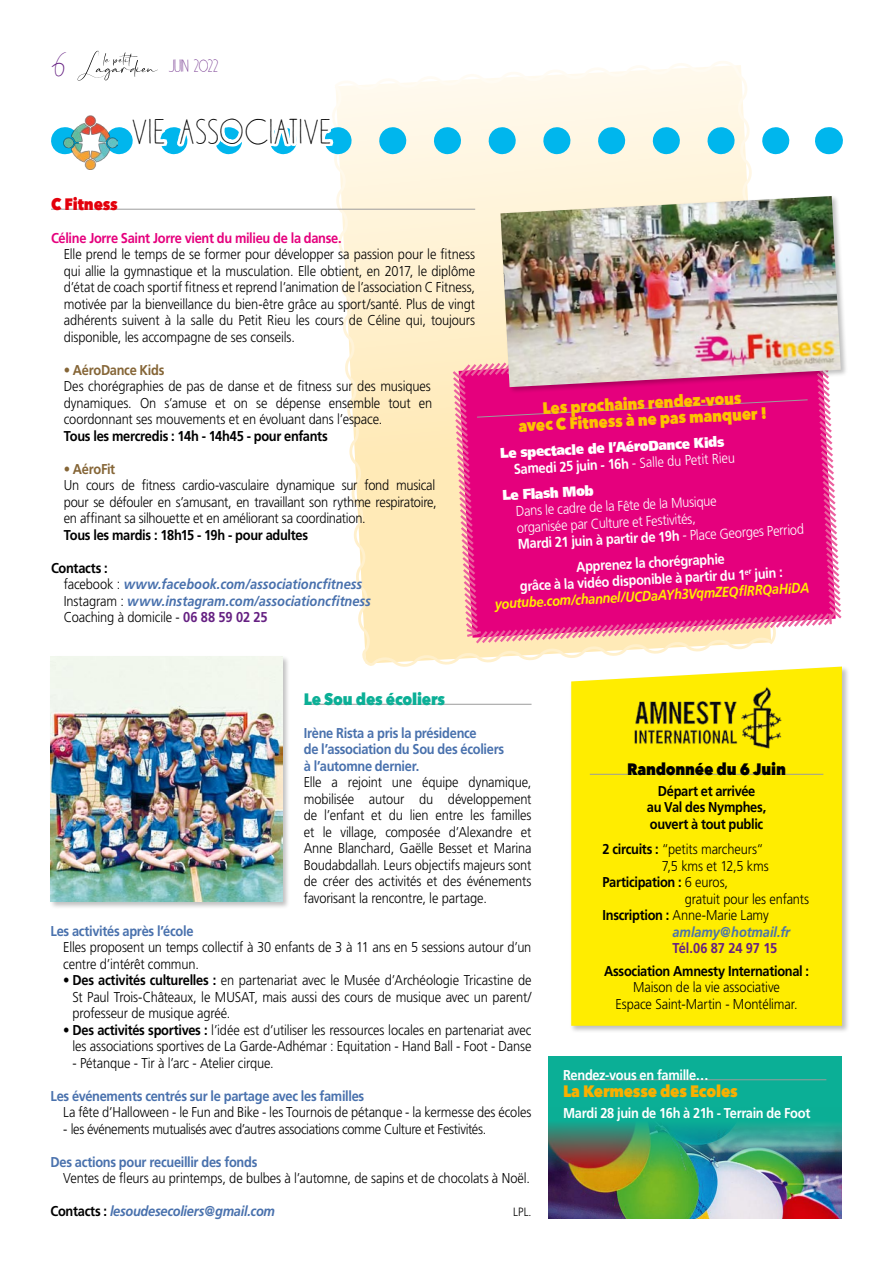
<style>
.page{position:relative;width:893px;height:1263px;background:#fff}
.page>*{position:absolute;margin:0;border:0;box-sizing:border-box;transform-origin:0 0}
.t1{font:36px "DK Southside Fizz";letter-spacing:.045em;color:#000}
.t2{font:18px "DK Southside Fizz";color:#652082}
.t3{font:800 16.5px/16.5px "Avenir Next";color:#fdc300;text-align:center;scale:.9 1}
.t4{font:800 16.5px "Avenir Next";letter-spacing:-.015em;color:#f9b000;scale:.9 1}
.t5{font:800 16.5px "Avenir Next";letter-spacing:-.01em;color:#000;scale:.9 1}
.t6{font:800 16.5px "Avenir Next";letter-spacing:-.015em;color:#0baf96;scale:.9 1}
.t7{font:800 16.5px "Avenir Next";letter-spacing:-.015em;color:#e3000b;scale:.9 1}
.t8{font:15px "Mellinda Creative";color:#652082}
.t9{font:300 14.25px/16.5px "Frutiger";letter-spacing:-.01em;color:#000;text-align:justify;scale:.9 1}
.t10{font:italic 700 14.25px/16.5px "Frutiger";letter-spacing:-.005em;color:#4971ad;scale:.9 1}
.t11{font:700 14.25px/16.5px "Frutiger";letter-spacing:-.02em;color:#4971ad;scale:.9 1}
.t12{font:700 14.25px/16.5px "Frutiger";letter-spacing:-.025em;color:#000;text-align:center;scale:.9 1}
.t13{font:700 14.25px/16.5px "Frutiger";letter-spacing:-.025em;color:#fff;text-align:center;scale:.9 1}
.t14{font:300 14.25px/16.5px "Frutiger";color:#fff;scale:.9 1}
.t15{font:300 14.25px "Frutiger";letter-spacing:-.03em;color:#000;scale:.9 1}
.t16{font:900 14.25px/16.5px "Frutiger";color:#fff;scale:.9 1}
.t17{font:700 14.25px "Frutiger";letter-spacing:-.025em;color:#e5007d;scale:.9 1}
.t18{font:700 14.25px "Frutiger";letter-spacing:-.02em;color:#856536;scale:.9 1}
.t19{font:700 14.25px "Frutiger";letter-spacing:-.005em;color:#652082;scale:.9 1}
.t20{font:300 12px "Frutiger";color:#000;scale:.9 1}
.s1{font-style:normal;color:#000}
.s2{font-weight:300;font-style:normal;color:#000}
.s3{font-style:normal;color:#652082}
.s4{font-weight:700}
.s5{font-weight:300}
.s6{font-style:italic;color:#ffed00}
</style>
<div class="page">
<div style="left:569px;top:665px;width:287px;height:374px;background:#000;opacity:.25"></div>
<div style="left:571px;top:666px;width:271px;height:360px;background:#ffed00"></div>
<hr style="left:590px;top:774px;width:233px;height:1px;background:#9c9c9c">
<img style="left:624px;top:683px;width:165px;height:69px">
<svg style="left:328px;top:194px;width:450px;height:477px"></svg>
<svg style="left:828px;top:127px;width:1px;height:27px"></svg>
<img style="left:64px;top:126px;width:14px;height:33px">
<svg style="left:78px;top:50px;width:712px;height:144px"></svg>
<hr style="left:304px;top:704px;width:227px;height:1px;background:#9c9c9c">
<hr style="left:51px;top:209px;width:424px;height:1px;background:#9c9c9c">
<svg style="left:450px;top:344px;width:392px;height:302px;background:#e82389"></svg>
<div style="left:49px;top:655px;width:247px;height:260px;background:#000;opacity:.25"></div>
<img style="left:50px;top:657px;width:232px;height:245px">
<div style="left:499px;top:194px;width:355px;height:207px;background:#000;opacity:.25"></div>
<img style="left:500px;top:196px;width:341px;height:191px">
<div style="left:548px;top:1056px;width:293px;height:161px;background:#0baf96"></div>
<img style="left:548px;top:1123px;width:293px;height:95px">
<hr style="left:563px;top:1079px;width:263px;height:1px;background:#9c9c9c">
<p class="t8" style="left:51px;top:58px;width:17px">6</p>
<p class="t2" style="left:169px;top:57px;width:51px">Juin 2022</p>
<h1 class="t1" style="left:132px;top:113px;width:200px">VIE ASSOCIATIVE</h1>
<p class="t7" style="left:51px;top:194px;width:76px">C Fitness</p>
<p class="t17" style="left:51px;top:229px;width:324px">Céline Jorre Saint Jorre vient du milieu de la danse.</p>
<p class="t9" style="left:64px;top:246px;width:459px">Elle prend le temps de se former pour développer sa passion pour le fitness qui allie la gymnastique et la musculation. Elle obtient, en 2017, le diplôme d’état de coach sportif fitness et reprend l’animation de l’association C Fitness, motivée par la bienveillance du bien-être grâce au sport/santé. Plus de vingt adhérents suivent à la salle du Petit Rieu les cours de Céline qui, toujours disponible, les accompagne de ses conseils.</p>
<p class="t18" style="left:64px;top:361px;width:113px">• AéroDance Kids</p>
<p class="t9" style="left:64px;top:378px;width:411px">Des chorégraphies de pas de danse et de fitness sur des musiques dynamiques. On s’amuse et on se dépense ensemble tout en coordonnant ses mouvements et en évoluant dans l’espace.</p>
<p class="t12" style="left:64px;top:427px;width:295px">Tous les mercredis : 14h - 14h45 - pour enfants</p>
<p class="t18" style="left:64px;top:460px;width:59px">• AéroFit</p>
<p class="t9" style="left:64px;top:477px;width:416px">Un cours de fitness cardio-vasculaire dynamique sur fond musical pour se défouler en s’amusant, en travaillant son rythme respiratoire, en affinant sa silhouette et en améliorant sa coordination.</p>
<p class="t12" style="left:64px;top:526px;width:273px">Tous les mardis : 18h15 - 19h - pour adultes</p>
<p class="t10" style="left:64px;top:559px;width:343px;text-indent:-13px"><span class="s1">Contacts :<br></span><span class="s2">facebook :</span> www.facebook.com/associationcfitness <span class="s2">Instagram :</span> www.instagram.com/associationcfitness <span class="s2">Coaching à domicile -</span> <span class="s3">06 88 59 02 25</span></p>
<p class="t3" style="left:517px;top:401px;width:278px;rotate:-3deg">Les prochains rendez-vous<br>avec C Fitness à ne pas manquer !</p>
<p class="t16" style="left:513px;top:444px;width:247px;text-indent:-13px;rotate:-3deg">Le spectacle de l’AéroDance Kids<br><span class="s4">Samedi 25 juin - 16h</span> <span class="s5">- Salle du Petit Rieu</span></p>
<p class="t16" style="left:502px;top:487px;width:103px;rotate:-3deg">Le Flash Mob</p>
<p class="t14" style="left:516px;top:503px;width:320px;rotate:-3deg">Dans le cadre de la Fête de la Musique<br>organisée par Culture et Festivités,<br><span class="s4">Mardi 21 juin à partir de 19h</span> - Place Georges Perriod</p>
<p class="t13" style="left:493px;top:563px;width:351px;rotate:-3deg">Apprenez la chorégraphie<br>grâce à la vidéo disponible à partir du 1<sup>er</sup> juin : <span class="s6">youtube.com/channel/UCDaAYh3VqmZEQfl RRQaHiDA</span></p>
<p class="t6" style="left:304px;top:689px;width:159px">Le Sou des écoliers</p>
<p class="t11" style="left:304px;top:724px;width:224px">Irène Rista a pris la présidence<br>de l’association du Sou des écoliers à l’automne dernier.</p>
<p class="t9" style="left:304px;top:774px;width:255px">Elle a rejoint une équipe dynamique, mobilisée autour du développement de l’enfant et du lien entre les familles et le village, composée d’Alexandre et Anne Blanchard, Gaëlle Besset et Marina Boudabdallah. Leurs objectifs majeurs sont de créer des activités et des événements favorisant la rencontre, le partage.</p>
<p class="t11" style="left:50px;top:922px;width:160px">Les activités après l’école</p>
<p class="t9" style="left:63px;top:939px;width:522px">Elles proposent un temps collectif à 30 enfants de 3 à 11 ans en 5 sessions autour d’un centre d’intérêt commun.</p>
<p class="t9" style="left:72px;top:972px;width:512px;text-indent:-9px"><span class="s4">• Des activités culturelles :</span> en partenariat avec le Musée d’Archéologie Tricastine de St Paul Trois-Châteaux, le MUSAT, mais aussi des cours de musique avec un parent/ professeur de musique agréé.</p>
<p class="t9" style="left:63px;top:1022px;width:522px;text-align:right"><span class="s4">• Des activités sportives :</span> l’idée est d’utiliser les ressources locales en partenariat avec les associations sportives de La Garde-Adhémar : Equitation - Hand Ball - Foot - Danse</p>
<p class="t9" style="left:72px;top:1055px;width:225px">- Pétanque - Tir à l’arc - Atelier cirque.</p>
<p class="t11" style="left:50px;top:1087px;width:350px">Les événements centrés sur le partage avec les familles</p>
<p class="t9" style="left:63px;top:1104px;width:522px">La fête d’Halloween - le Fun and Bike - les Tournois de pétanque - la kermesse des écoles</p>
<p class="t15" style="left:63px;top:1121px;width:472px">- les événements mutualisés avec d’autres associations comme Culture et Festivités.</p>
<p class="t11" style="left:50px;top:1153px;width:231px">Des actions pour recueillir des fonds</p>
<p class="t9" style="left:63px;top:1170px;width:520px">Ventes de fleurs au printemps, de bulbes à l’automne, de sapins et de chocolats à Noël.</p>
<p class="t10" style="left:50px;top:1203px;width:251px"><span class="s1">Contacts :</span> lesoudesecoliers@gmail.com</p>
<p class="t20" style="left:513px;top:1205px;width:22px">LPL.</p>
<p class="t5" style="left:627px;top:759px;width:178px">Randonnée du 6 Juin</p>
<p class="t12" style="left:647px;top:782px;width:134px">Départ et arrivée<br>au Val des Nymphes, ouvert à tout public</p>
<p class="t9" style="left:603px;top:841px;width:180px"><span class="s4">2 circuits :</span> “petits marcheurs“</p>
<p class="t9" style="left:662px;top:858px;width:120px">7,5 kms et 12,5 kms</p>
<p class="t12" style="left:603px;top:874px;width:141px">Participation : <span class="s5">6 euros,</span></p>
<p class="t9" style="left:685px;top:891px;width:140px">gratuit pour les enfants</p>
<p class="t9" style="left:603px;top:907px;width:186px"><span class="s4">Inscription :</span> Anne-Marie Lamy</p>
<p class="t10" style="left:672px;top:923px;width:132px">amlamy@hotmail.fr</p>
<p class="t19" style="left:672px;top:940px;width:118px">Tél.06 87 24 97 15</p>
<p class="t12" style="left:604px;top:962px;width:229px">Association Amnesty International :</p>
<p class="t9" style="left:615px;top:979px;width:204px;text-align:center">Maison de la vie associative<br>Espace Saint-Martin - Montélimar.</p>
<p class="t13" style="left:563px;top:1067px;width:163px">Rendez-vous en famille…</p>
<p class="t4" style="left:563px;top:1081px;width:196px">La Kermesse des Ecoles</p>
<p class="t13" style="left:563px;top:1105px;width:276px">Mardi 28 juin de 16h à 21h - Terrain de Foot</p>
</div>
